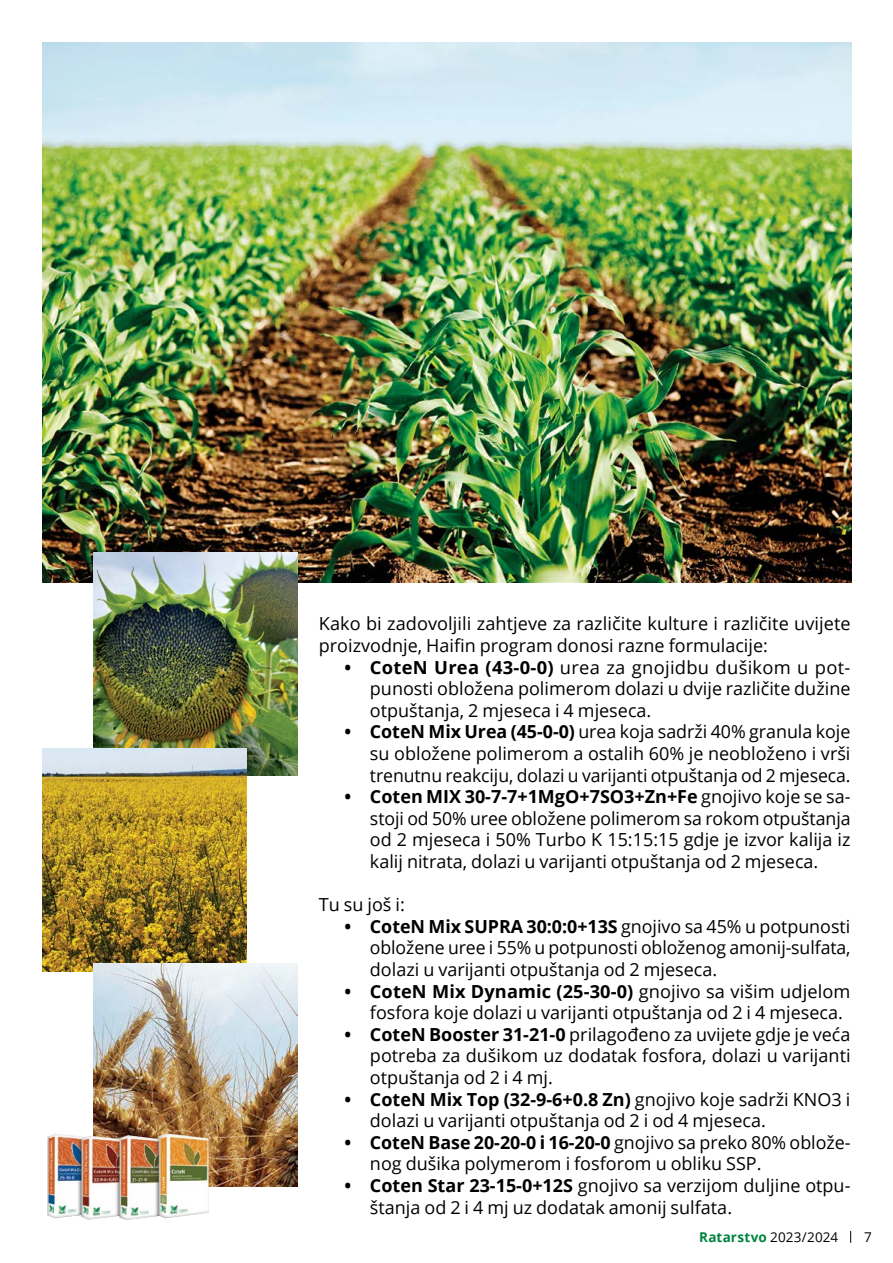
<style>
.page{position:relative;width:893px;height:1263px;background:#fff}
.page>*{position:absolute;margin:0;border:0;box-sizing:border-box;transform-origin:0 0}
.t1{font:18px/21.6px "Open Sans";color:#000}
.t2{font:700 13.5px "Open Sans";letter-spacing:.02em;color:#00833e}
.t3{font:13.5px "Open Sans";color:#000}
.s1{font-weight:700}
.s2{font-weight:400;color:#000}
</style>
<div class="page">
<svg style="left:850px;top:1231px;width:1px;height:12px"></svg>
<img style="left:43px;top:43px;width:808px;height:540px">
<img style="left:94px;top:553px;width:204px;height:223px">
<img style="left:43px;top:748px;width:204px;height:223px">
<img style="left:94px;top:963px;width:204px;height:223px">
<img style="left:47px;top:1133px;width:162px;height:87px">
<p class="t1" style="left:319px;top:613px;width:533px">Kako bi zadovoljili zahtjeve za različite kulture i različite uvijete proizvodnje, Haifin program donosi razne formulacije:</p>
<p class="t1" style="left:370px;top:656px;width:482px;text-align:justify;text-indent:-26px"><span class="s1">• CoteN Urea (43-0-0)</span> urea za gnojidbu dušikom u pot&shy;punosti obložena polimerom dolazi u dvije različite dužine otpuštanja, 2 mjeseca i 4 mjeseca.</p>
<p class="t1" style="left:370px;top:721px;width:482px;text-align:justify;text-indent:-26px"><span class="s1">• CoteN Mix Urea (45-0-0)</span> urea koja sadrži 40% granula koje su obložene polimerom a ostalih 60% je neobloženo i vrši trenutnu reakciju, dolazi u varijanti otpuštanja od 2 mjeseca.</p>
<p class="t1" style="left:370px;top:785px;width:482px;text-align:justify;text-indent:-26px"><span class="s1">• Coten MIX 30-7-7+1MgO+7SO3+Zn+Fe</span> gnojivo koje se sa&shy;stoji od 50% uree obložene polimerom sa rokom otpuštanja od 2 mjeseca i 50% Turbo K 15:15:15 gdje je izvor kalija iz kalij nitrata, dolazi u varijanti otpuštanja od 2 mjeseca.</p>
<p class="t1" style="left:319px;top:893px;width:87px">Tu su još i:</p>
<p class="t1" style="left:370px;top:915px;width:482px;text-align:justify;text-indent:-26px"><span class="s1">• CoteN Mix SUPRA 30:0:0+13S</span> gnojivo sa 45% u potpunosti obložene uree i 55% u potpunosti obloženog amonij-sulfata, dolazi u varijanti otpuštanja od 2 mjeseca.</p>
<p class="t1" style="left:370px;top:980px;width:482px;text-indent:-26px"><span class="s1">• CoteN Mix Dynamic (25-30-0)</span> gnojivo sa višim udjelom fosfora koje dolazi u varijanti otpuštanja od 2 i 4 mjeseca.</p>
<p class="t1" style="left:370px;top:1023px;width:482px;text-align:justify;text-indent:-26px"><span class="s1">• CoteN Booster 31-21-0</span> prilagođeno za uvijete gdje je veća potreba za dušikom uz dodatak fosfora, dolazi u varijanti otpuštanja od 2 i 4 mj.</p>
<p class="t1" style="left:370px;top:1088px;width:482px;text-indent:-26px"><span class="s1">• CoteN Mix Top (32-9-6+0.8 Zn)</span> gnojivo koje sadrži KNO3 i dolazi u varijanti otpuštanja od 2 i od 4 mjeseca.</p>
<p class="t1" style="left:370px;top:1131px;width:482px;text-indent:-26px"><span class="s1">• CoteN Base 20-20-0 i 16-20-0</span> gnojivo sa preko 80% oblože&shy;nog dušika polymerom i fosforom u obliku SSP.</p>
<p class="t1" style="left:370px;top:1174px;width:482px;text-indent:-26px"><span class="s1">• Coten Star 23-15-0+12S</span> gnojivo sa verzijom duljine otpu&shy;štanja od 2 i 4 mj uz dodatak amonij sulfata.</p>
<p class="t2" style="left:699px;top:1228px;width:141px">Ratarstvo <span class="s2">2023/2024</span></p>
<p class="t3" style="left:864px;top:1228px;width:9px">7</p>
</div>
